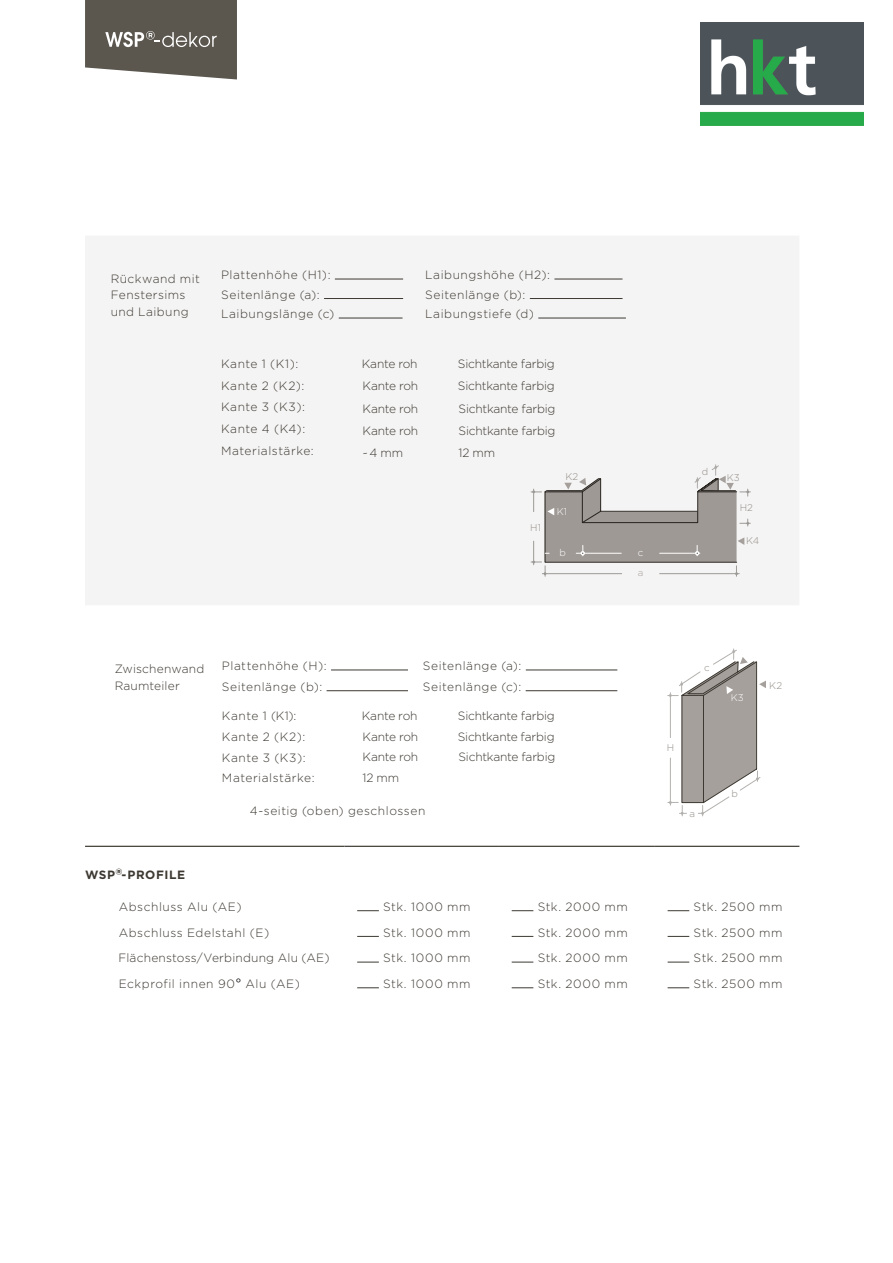
<style>
.page{position:relative;width:893px;height:1263px;background:#fff}
.page>*{position:absolute;margin:0;border:0;box-sizing:border-box;transform-origin:0 0}
.t1{font:300 12px/20.7px "Gotham";letter-spacing:.035em;color:#3d3932}
.t2{font:300 12px "Gotham";letter-spacing:-.02em;color:#3d3932}
.t3{font:300 12px "Gotham";letter-spacing:.055em;color:#3d3932}
.t4{font:300 12px "Gotham";letter-spacing:.015em;color:#3d3932}
.t5{font:300 12px/16.5px "Gotham";letter-spacing:.01em;color:#3d3932}
.t6{font:700 12px "Gotham";letter-spacing:.05em;color:#3d3932}
.t7{font:300 9.75px "Gotham";letter-spacing:.005em;color:#918c86}
.t8{font:300 9.75px "Gotham";color:#fff}
.t9{font:300 9.75px "Gotham";color:#a5a09c}
.s1{font-size:17.55px}
.s2{font-size:13.5px;color:#000}
</style>
<div class="page">
<svg style="left:85px;top:0;width:152px;height:79px;background:#6d6a63"></svg>
<svg style="left:85px;top:648px;width:710px;height:198px"></svg>
<hr style="left:331px;top:670px;width:77px;height:1px;background:#3d3932">
<hr style="left:327px;top:690px;width:81px;height:1px;background:#3d3932">
<hr style="left:526px;top:670px;width:91px;height:1px;background:#3d3932">
<hr style="left:526px;top:690px;width:91px;height:1px;background:#3d3932">
<div style="left:85px;top:236px;width:714px;height:369px;background:#f5f4f4"></div>
<hr style="left:335px;top:279px;width:68px;height:1px;background:#3d3932">
<hr style="left:324px;top:298px;width:79px;height:1px;background:#3d3932">
<hr style="left:339px;top:318px;width:64px;height:1px;background:#3d3932">
<hr style="left:554px;top:279px;width:68px;height:1px;background:#3d3932">
<hr style="left:530px;top:298px;width:92px;height:1px;background:#3d3932">
<hr style="left:538px;top:318px;width:88px;height:1px;background:#3d3932">
<hr style="left:85px;top:846px;width:259px;height:1px;background:#3d3932">
<hr style="left:344px;top:846px;width:155px;height:1px;background:#3d3932">
<hr style="left:499px;top:846px;width:156px;height:1px;background:#3d3932">
<hr style="left:655px;top:846px;width:144px;height:1px;background:#3d3932">
<svg style="left:357px;top:910px;width:22px;height:1px"></svg>
<svg style="left:512px;top:910px;width:21px;height:1px"></svg>
<svg style="left:668px;top:910px;width:21px;height:1px"></svg>
<svg style="left:357px;top:936px;width:22px;height:1px"></svg>
<svg style="left:512px;top:936px;width:21px;height:1px"></svg>
<svg style="left:668px;top:936px;width:21px;height:1px"></svg>
<svg style="left:357px;top:962px;width:22px;height:1px"></svg>
<svg style="left:512px;top:962px;width:21px;height:1px"></svg>
<svg style="left:668px;top:962px;width:21px;height:1px"></svg>
<svg style="left:357px;top:987px;width:22px;height:1px"></svg>
<svg style="left:512px;top:987px;width:21px;height:1px"></svg>
<svg style="left:668px;top:987px;width:21px;height:1px"></svg>
<svg style="left:668px;top:649px;width:98px;height:167px"></svg>
<svg style="left:531px;top:465px;width:219px;height:111px"></svg>
<img style="left:701px;top:22px;width:163px;height:104px">
<p class="t1" style="left:111px;top:270px;width:91px;line-height:16.5px">Rückwand mit<br>Fenstersims und Laibung</p>
<p class="t1" style="left:221px;top:265px;width:115px;line-height:19.5px">Plattenhöhe (H1):<br>Seitenlänge (a):<br>Laibungslänge (c)</p>
<p class="t1" style="left:221px;top:352px;width:94px;line-height:21.8px">Kante 1 (K1):<br>Kante 2 (K2):<br>Kante 3 (K3):<br>Kante 4 (K4):<br>Materialstärke:</p>
<p class="t1" style="left:425px;top:265px;width:126px;line-height:19.5px">Laibungshöhe (H2):<br>Seitenlänge (b):<br>Laibungstiefe (d)</p>
<p class="t2" style="left:362px;top:356px;width:57px">Kante roh</p>
<p class="t2" style="left:458px;top:356px;width:98px">Sichtkante farbig</p>
<p class="t2" style="left:363px;top:378px;width:57px">Kante roh</p>
<p class="t2" style="left:458px;top:378px;width:98px">Sichtkante farbig</p>
<p class="t2" style="left:363px;top:401px;width:57px">Kante roh</p>
<p class="t2" style="left:459px;top:401px;width:98px">Sichtkante farbig</p>
<p class="t2" style="left:363px;top:423px;width:57px">Kante roh</p>
<p class="t2" style="left:459px;top:423px;width:98px">Sichtkante farbig</p>
<p class="t1" style="left:363px;top:442px;width:42px">~4 mm</p>
<p class="t1" style="left:459px;top:442px;width:38px">12 mm</p>
<p class="t7" style="left:565px;top:471px;width:15px">K2</p>
<p class="t7" style="left:530px;top:521px;width:12px">H1</p>
<p class="t8" style="left:557px;top:506px;width:12px">K1</p>
<p class="t8" style="left:559px;top:547px;width:8px">b</p>
<p class="t8" style="left:638px;top:547px;width:7px">c</p>
<p class="t9" style="left:638px;top:566px;width:7px">a</p>
<p class="t7" style="left:702px;top:465px;width:8px">d</p>
<p class="t7" style="left:727px;top:471px;width:14px">K3</p>
<p class="t7" style="left:740px;top:502px;width:15px">H2</p>
<p class="t7" style="left:746px;top:535px;width:15px">K4</p>
<p class="t5" style="left:115px;top:661px;width:91px">Zwischenwand<br>Raumteiler</p>
<p class="t1" style="left:222px;top:655px;width:106px">Plattenhöhe (H):<br>Seitenlänge (b):</p>
<p class="t1" style="left:222px;top:705px;width:94px">Kante 1 (K1):<br>Kante 2 (K2):<br>Kante 3 (K3):<br>Materialstärke:</p>
<p class="t1" style="left:423px;top:655px;width:100px">Seitenlänge (a):<br>Seitenlänge (c):</p>
<p class="t2" style="left:362px;top:708px;width:57px">Kante roh</p>
<p class="t2" style="left:458px;top:708px;width:98px">Sichtkante farbig</p>
<p class="t2" style="left:363px;top:729px;width:57px">Kante roh</p>
<p class="t2" style="left:458px;top:729px;width:98px">Sichtkante farbig</p>
<p class="t2" style="left:363px;top:750px;width:57px">Kante roh</p>
<p class="t2" style="left:458px;top:750px;width:98px">Sichtkante farbig</p>
<p class="t1" style="left:363px;top:767px;width:38px">12 mm</p>
<p class="t1" style="left:250px;top:800px;width:177px">4-seitig (oben) geschlossen</p>
<p class="t7" style="left:704px;top:661px;width:7px">c</p>
<p class="t7" style="left:667px;top:742px;width:9px">H</p>
<p class="t7" style="left:690px;top:807px;width:7px">a</p>
<p class="t8" style="left:731px;top:691px;width:14px">K3</p>
<p class="t7" style="left:732px;top:787px;width:8px">b</p>
<p class="t7" style="left:769px;top:679px;width:15px">K2</p>
<p class="t6" style="left:85px;top:867px;width:102px">WSP<span class="s1">®</span>-PROFILE</p>
<p class="t1" style="left:119px;top:896px;width:124px">Abschluss Alu (AE)</p>
<p class="t3" style="left:383px;top:899px;width:89px">Stk. 1000 mm</p>
<p class="t1" style="left:538px;top:896px;width:92px">Stk. 2000 mm</p>
<p class="t1" style="left:694px;top:896px;width:90px">Stk. 2500 mm</p>
<p class="t1" style="left:119px;top:922px;width:152px">Abschluss Edelstahl (E)</p>
<p class="t3" style="left:383px;top:925px;width:89px">Stk. 1000 mm</p>
<p class="t1" style="left:538px;top:922px;width:92px">Stk. 2000 mm</p>
<p class="t1" style="left:694px;top:922px;width:90px">Stk. 2500 mm</p>
<p class="t4" style="left:119px;top:950px;width:213px">Flächenstoss/Verbindung Alu (AE)</p>
<p class="t3" style="left:383px;top:950px;width:89px">Stk. 1000 mm</p>
<p class="t1" style="left:538px;top:947px;width:92px">Stk. 2000 mm</p>
<p class="t1" style="left:694px;top:947px;width:90px">Stk. 2500 mm</p>
<p class="t1" style="left:119px;top:973px;width:183px">Eckprofil innen 90<span class="s2">°</span> Alu (AE)</p>
<p class="t3" style="left:383px;top:976px;width:89px">Stk. 1000 mm</p>
<p class="t1" style="left:538px;top:973px;width:92px">Stk. 2000 mm</p>
<p class="t1" style="left:694px;top:973px;width:90px">Stk. 2500 mm</p>
</div>
